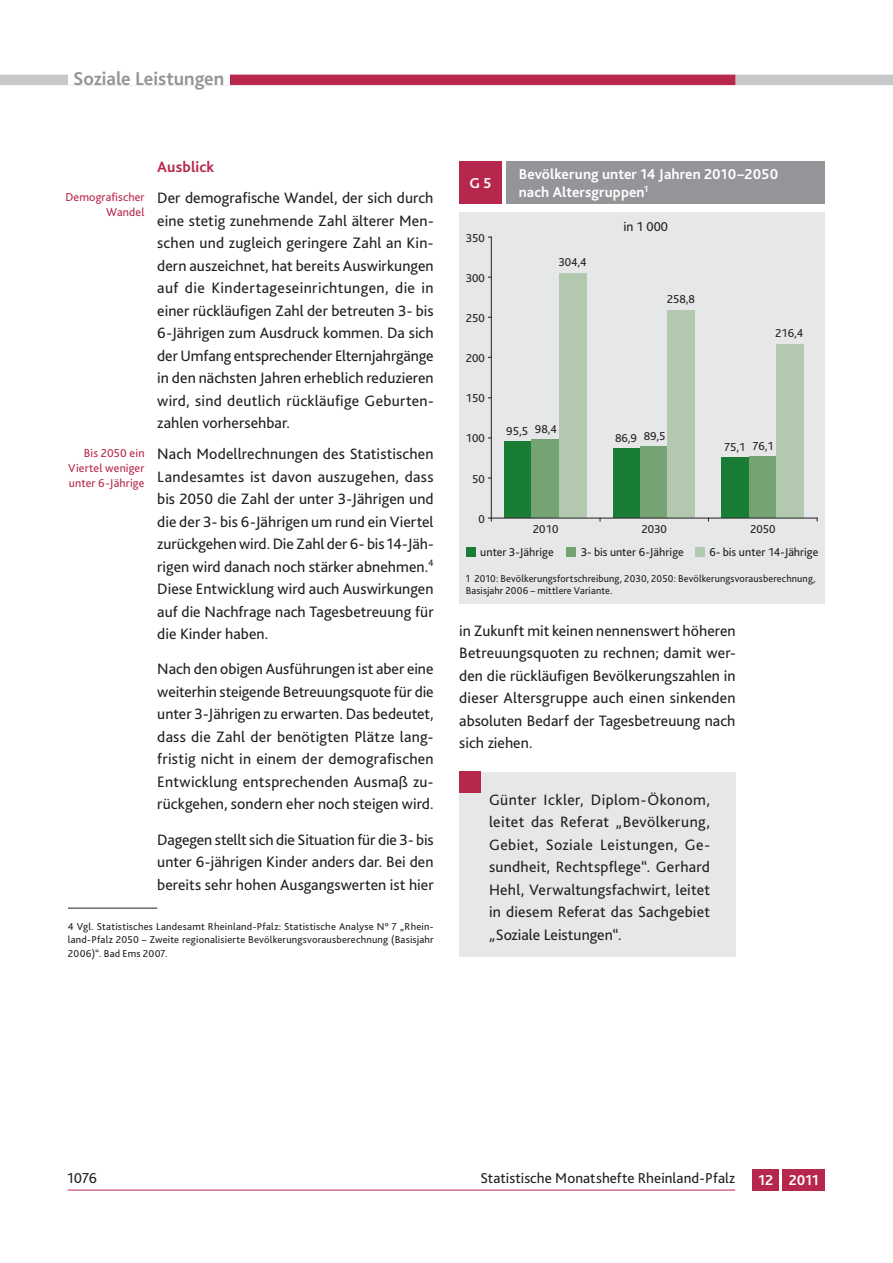
<style>
.page{position:relative;width:893px;height:1263px;background:#fff}
.page>*{position:absolute;margin:0;border:0;box-sizing:border-box;transform-origin:0 0}
.t1{font:700 19.5px "Bliss 2";color:#939598}
.t2{font:15.75px/22.5px "Bliss 2";letter-spacing:.005em;color:#231f20;text-align:justify}
.t3{font:700 15.75px "Bliss 2";letter-spacing:.005em;color:#b7274c}
.t4{font:700 15px/18px "Bliss 2";letter-spacing:.01em;color:#fff}
.t5{font:15px "Bliss 2";letter-spacing:.005em;color:#231f20}
.t6{font:13.5px "Bliss 2";color:#231f20}
.t7{font:12px "Bliss 2";color:#231f20}
.t8{font:12px/15px "Bliss 2";letter-spacing:.01em;color:#b7274c;text-align:right}
.t9{font:10.5px/13.5px "Bliss 2";letter-spacing:.015em;color:#231f20}
</style>
<div class="page">
<div style="left:68px;top:75px;width:668px;height:10px;background:#b7274c"></div>
<div style="left:68px;top:60px;width:162px;height:25px;background:#fff"></div>
<hr style="left:68px;top:1190px;width:667px;height:1px;background:#b7274c">
<div style="left:736px;top:75px;width:157px;height:10px;background:#c7c8ca"></div>
<div style="left:0;top:75px;width:68px;height:10px;background:#c7c8ca"></div>
<div style="left:753px;top:1169px;width:26px;height:22px;background:#b7274c"></div>
<div style="left:782px;top:1169px;width:43px;height:22px;background:#b7274c"></div>
<div style="left:459px;top:772px;width:277px;height:185px;background:#e6e7e8"></div>
<div style="left:459px;top:772px;width:21px;height:21px;background:#b7274c"></div>
<div style="left:459px;top:213px;width:366px;height:391px;background:#e6e7e8"></div>
<div style="left:466px;top:547px;width:9px;height:9px;background:#197d36"></div>
<div style="left:566px;top:547px;width:10px;height:9px;background:#76a373"></div>
<div style="left:695px;top:547px;width:9px;height:9px;background:#b3c9af"></div>
<div style="left:505px;top:441px;width:27px;height:77px;background:#197d36"></div>
<div style="left:613px;top:448px;width:27px;height:70px;background:#197d36"></div>
<div style="left:722px;top:458px;width:27px;height:60px;background:#197d36"></div>
<div style="left:532px;top:439px;width:27px;height:79px;background:#76a373"></div>
<div style="left:640px;top:446px;width:28px;height:72px;background:#76a373"></div>
<div style="left:749px;top:457px;width:27px;height:61px;background:#76a373"></div>
<div style="left:559px;top:274px;width:27px;height:244px;background:#b3c9af"></div>
<div style="left:668px;top:310px;width:27px;height:208px;background:#b3c9af"></div>
<div style="left:776px;top:345px;width:27px;height:173px;background:#b3c9af"></div>
<hr style="left:491px;top:237px;width:1px;height:281px;background:#231f20">
<hr style="left:491px;top:518px;width:326px;height:1px;background:#231f20">
<div style="left:459px;top:162px;width:43px;height:42px;background:#b7274c"></div>
<div style="left:506px;top:162px;width:319px;height:42px;background:#939598"></div>
<hr style="left:68px;top:908px;width:89px;height:1px;background:#231f20">
<p class="t1" style="left:73px;top:71px;width:153px">Soziale Leistungen</p>
<p class="t8" style="left:66px;top:190px;width:80px">Demografischer<br>Wandel</p>
<p class="t8" style="left:68px;top:446px;width:78px;text-align:justify;text-indent:16px">Bis 2050 ein Viertel weniger unter 6-Jährige</p>
<p class="t3" style="left:157px;top:161px;width:59px">Ausblick</p>
<p class="t2" style="left:157px;top:188px;width:278px">Der demografische Wandel, der sich durch eine stetig zunehmende Zahl älterer Men&shy;schen und zugleich geringere Zahl an Kin&shy;dern auszeichnet, hat bereits Auswirkungen auf die Kindertageseinrichtungen, die in einer rückläufigen Zahl der betreuten 3- bis 6-Jährigen zum Ausdruck kommen. Da sich der Umfang entsprechender Elternjahrgänge in den nächsten Jahren erheblich reduzieren wird, sind deutlich rückläufige Geburten&shy;zahlen vorhersehbar.</p>
<p class="t2" style="left:157px;top:444px;width:278px">Nach Modellrechnungen des Statistischen Landesamtes ist davon auszugehen, dass bis 2050 die Zahl der unter 3-Jährigen und die der 3- bis 6-Jährigen um rund ein Viertel zurückgehen wird. Die Zahl der 6- bis 14-Jäh&shy;rigen wird danach noch stärker abnehmen.<sup>4<br></sup>Diese Entwicklung wird auch Auswirkungen auf die Nachfrage nach Tagesbetreuung für die Kinder haben.</p>
<p class="t2" style="left:157px;top:659px;width:278px">Nach den obigen Ausführungen ist aber eine weiterhin steigende Betreuungsquote für die unter 3-Jährigen zu erwarten. Das bedeutet, dass die Zahl der benötigten Plätze lang&shy;fristig nicht in einem der demografischen Entwicklung entsprechenden Ausmaß zu&shy;rückgehen, sondern eher noch steigen wird.</p>
<p class="t2" style="left:157px;top:829px;width:278px">Dagegen stellt sich die Situation für die 3- bis unter 6-jährigen Kinder anders dar. Bei den bereits sehr hohen Ausgangswerten ist hier</p>
<p class="t9" style="left:68px;top:920px;width:367px;text-align:justify">4 Vgl. Statistisches Landesamt Rheinland-Pfalz: Statistische Analyse N° 7 „Rhein&shy;land-Pfalz 2050 – Zweite regionalisierte Bevölkerungsvorausberechnung (Basisjahr 2006)“. Bad Ems 2007.</p>
<p class="t4" style="left:470px;top:175px;width:23px">G 5</p>
<p class="t4" style="left:519px;top:166px;width:261px">Bevölkerung unter 14 Jahren 2010–2050 nach Altersgruppen<sup>1</sup></p>
<p class="t7" style="left:466px;top:233px;width:21px">350</p>
<p class="t7" style="left:466px;top:273px;width:21px">300</p>
<p class="t7" style="left:466px;top:313px;width:21px">250</p>
<p class="t7" style="left:466px;top:353px;width:21px">200</p>
<p class="t7" style="left:466px;top:394px;width:21px">150</p>
<p class="t7" style="left:466px;top:434px;width:21px">100</p>
<p class="t7" style="left:472px;top:474px;width:14px">50</p>
<p class="t7" style="left:478px;top:514px;width:8px">0</p>
<p class="t7" style="left:558px;top:258px;width:30px">304,4</p>
<p class="t6" style="left:623px;top:221px;width:46px">in 1 000</p>
<p class="t7" style="left:667px;top:294px;width:30px">258,8</p>
<p class="t7" style="left:775px;top:329px;width:30px">216,4</p>
<p class="t7" style="left:506px;top:426px;width:23px">95,5</p>
<p class="t7" style="left:535px;top:424px;width:23px">98,4</p>
<p class="t7" style="left:644px;top:431px;width:23px">89,5</p>
<p class="t7" style="left:615px;top:433px;width:23px">86,9</p>
<p class="t7" style="left:724px;top:443px;width:23px">75,1</p>
<p class="t7" style="left:752px;top:442px;width:23px">76,1</p>
<p class="t7" style="left:533px;top:525px;width:27px">2010</p>
<p class="t7" style="left:641px;top:525px;width:27px">2030</p>
<p class="t7" style="left:750px;top:525px;width:27px">2050</p>
<p class="t7" style="left:480px;top:547px;width:75px">unter 3-Jährige</p>
<p class="t7" style="left:581px;top:547px;width:105px">3- bis unter 6-Jährige</p>
<p class="t7" style="left:709px;top:547px;width:111px">6- bis unter 14-Jährige</p>
<p class="t9" style="left:466px;top:573px;width:351px;line-height:12.6px">1 2010: Bevölkerungsfortschreibung, 2030, 2050: Bevölkerungsvorausberechnung,<br>Basisjahr 2006 – mittlere Variante.</p>
<p class="t2" style="left:459px;top:620px;width:278px">in Zukunft mit keinen nennenswert höheren Betreuungsquoten zu rechnen; damit wer&shy;den die rückläufigen Bevölkerungszahlen in dieser Altersgruppe auch einen sinkenden absoluten Bedarf der Tagesbetreuung nach sich ziehen.</p>
<p class="t2" style="left:489px;top:790px;width:223px">Günter Ickler, Diplom-Ökonom, leitet das Referat „Bevölkerung, Gebiet, Soziale Leistungen, Ge&shy;sundheit, Rechtspflege“. Gerhard Hehl, Verwaltungsfachwirt, leitet in diesem Referat das Sachgebiet „Soziale Leistungen“.</p>
<p class="t5" style="left:68px;top:1172px;width:31px">1076</p>
<p class="t5" style="left:481px;top:1172px;width:256px">Statistische Monatshefte Rheinland-Pfalz</p>
<p class="t4" style="left:758px;top:1172px;width:62px">12 2011</p>
</div>
